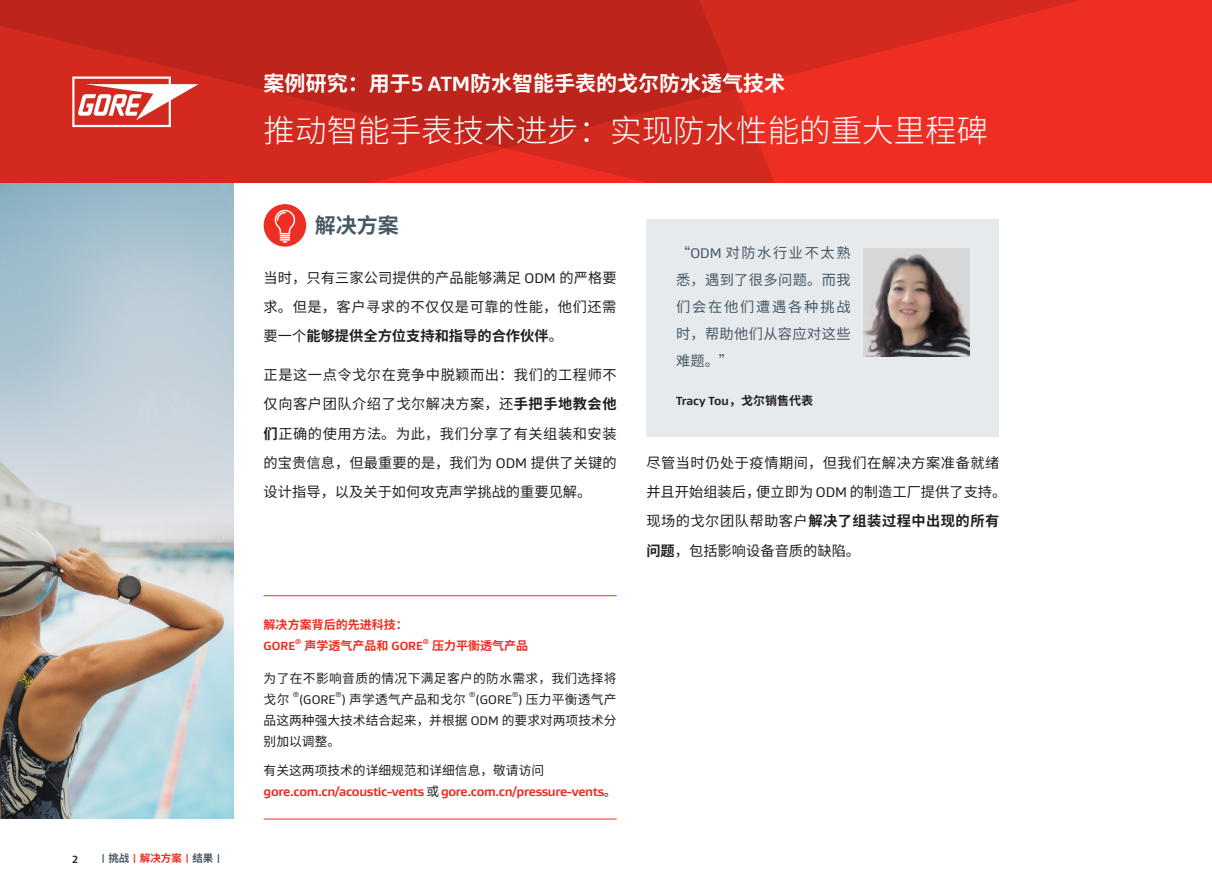
<style>
.page{position:relative;width:1212px;height:893px;background:#fff}
.page>*{position:absolute;margin:0;border:0;box-sizing:border-box;transform-origin:0 0}
.t1{font:300 31.5px "Noto Sans CJ Ksc";color:#fff}
.t2{font:700 21px "Noto Sans CJ Ksc";color:#fff}
.Case_Chall_Sol_Result_14_16pt{font:700 21px "Noto Sans CJ Ksc";color:#475865}
.Body_Text_9_5_13{font:14.25px/29.2px "Noto Sans CJ Ksc";letter-spacing:.005em;color:#231f20;text-align:justify}
.Case_Quote_9_5_13{font:14.25px/27px "Noto Sans CJ Ksc";letter-spacing:.07em;color:#475865;text-align:justify}
.Sidebar_Caption_Text_8_5_11{font:12.75px/21px "Noto Sans CJ Ksc";letter-spacing:.02em;color:#231f20}
.Sidebar_Text_8_5_11_Line{font:700 12.75px/21px "Gore Gustan";letter-spacing:-.03em;color:#ee2e22}
.Sidebar_Caption_Text_8_5_11-2{font:12.75px "Gore Gustan";color:#231f20}
.Sidebar_Caps_Title_8_11_Line{font:700 12px/21px "Noto Sans CJ Ksc";color:#ee2e22}
.Case_Quote_People_8_10{font:700 12px "Gore Gustan";letter-spacing:-.005em;color:#231f20}
.Legal_Text_7_8_5{font:700 10.5px "Noto Sans CJ Ksc";color:#475865}
.t3{font:700 10.5px "Gore Gustan";color:#231f20}
.Sidebar_Caption_Text_8_5_11-3{font:7.5px "Gore Gustan";color:#231f20}
.Sidebar_Caps_Title_8_11_Line-2{font:700 7.05px "Gore Gustan";color:#ee2e22}
.s1{font-family:"Gore Gustan"}
.s2{font-family:"Gore Gustan";color:#ee2e22}
.s3{color:#ee2e22}
.s4{font-weight:700}
.s5{font-family:"Noto Sans CJ Ksc";font-weight:400;color:#231f20}
.s6{font-family:"Noto Sans CJ Ksc"}
</style>
<div class="page">
<img style="left:0;top:183px;width:234px;height:636px">
<div style="left:264px;top:204px;width:42px;height:43px;background:#ee2e22;border-radius:50%"></div>
<svg style="left:274px;top:210px;width:22px;height:33px"></svg>
<div style="left:646px;top:219px;width:353px;height:218px;background:#e6eaec"></div>
<img style="left:863px;top:248px;width:106px;height:108px">
<hr style="left:264px;top:595px;width:353px;height:1px;background:#ee2e22">
<hr style="left:264px;top:819px;width:353px;height:1px;background:#ee2e22">
<div style="left:0;top:0;width:1212px;height:183px;background:#ee2e22"></div>
<svg style="left:789px;top:0;width:291px;height:75px;fill:#d7291f"></svg>
<svg style="left:0;top:0;width:789px;height:183px;background:#c9271d"></svg>
<svg style="left:72px;top:77px;width:127px;height:50px;background:#e47973"></svg>
<p class="t3" style="left:72px;top:852px;width:7px">2</p>
<p class="Legal_Text_7_8_5" style="left:100px;top:852px;width:123px"><span class="s1">|</span> 挑战 <span class="s2">|</span> <span class="s3">解决方案</span> <span class="s2">|</span> 结果 <span class="s1">|</span></p>
<h2 class="t2" style="left:264px;top:71px;width:523px">案例研究：用于<span class="s1">5 ATM</span>防水智能手表的戈尔防水透气技术</h2>
<h1 class="t1" style="left:264px;top:113px;width:726px">推动智能手表技术进步：实现防水性能的重大里程碑</h1>
<p class="Case_Chall_Sol_Result_14_16pt" style="left:315px;top:214px;width:85px">解决方案</p>
<p class="Body_Text_9_5_13" style="left:264px;top:263px;width:354px">当时，只有三家公司提供的产品能够满足 <span class="s1">ODM</span> 的严格要求。但是，客户寻求的不仅仅是可靠的性能，他们还需要一个<span class="s4">能够提供全方位支持和指导的合作伙伴</span>。</p>
<p class="Body_Text_9_5_13" style="left:264px;top:361px;width:354px">正是这一点令戈尔在竞争中脱颖而出：我们的工程师不仅向客户团队介绍了戈尔解决方案，还<span class="s4">手把手地教会他们</span>正确的使用方法。为此，我们分享了有关组装和安装的宝贵信息，但最重要的是，我们为 <span class="s1">ODM</span> 提供了关键的设计指导，以及关于如何攻克声学挑战的重要见解。</p>
<p class="Sidebar_Caps_Title_8_11_Line" style="left:264px;top:614px;width:145px">解决方案背后的先进科技：<br><span class="s1">GORE</span></p>
<p class="Sidebar_Caps_Title_8_11_Line-2" style="left:295px;top:637px;width:8px">®</p>
<p class="Sidebar_Caps_Title_8_11_Line" style="left:304px;top:635px;width:120px">声学透气产品和 <span class="s1">GORE</span></p>
<p class="Sidebar_Caps_Title_8_11_Line-2" style="left:423px;top:637px;width:8px">®</p>
<p class="Sidebar_Caps_Title_8_11_Line" style="left:432px;top:635px;width:97px">压力平衡透气产品</p>
<p class="Sidebar_Caption_Text_8_5_11" style="left:264px;top:668px;width:354px">为了在不影响音质的情况下满足客户的防水需求，我们选择将戈尔</p>
<p class="Sidebar_Caption_Text_8_5_11-3" style="left:293px;top:690px;width:8px">®</p>
<p class="Sidebar_Caption_Text_8_5_11-2" style="left:299px;top:691px;width:38px">(GORE</p>
<p class="Sidebar_Caption_Text_8_5_11-3" style="left:335px;top:690px;width:8px">®</p>
<p class="Sidebar_Caption_Text_8_5_11" style="left:342px;top:689px;width:126px"><span class="s1">)</span> 声学透气产品和戈尔</p>
<p class="Sidebar_Caption_Text_8_5_11-3" style="left:469px;top:690px;width:8px">®</p>
<p class="Sidebar_Caption_Text_8_5_11-2" style="left:476px;top:691px;width:38px">(GORE</p>
<p class="Sidebar_Caption_Text_8_5_11-3" style="left:512px;top:690px;width:8px">®</p>
<p class="Sidebar_Caption_Text_8_5_11" style="left:264px;top:689px;width:354px;text-align:justify;text-indent:255px"><span class="s1">)</span> 压力平衡透气产品这两种强大技术结合起来，并根据 <span class="s1">ODM</span> 的要求对两项技术分别加以调整。</p>
<p class="Sidebar_Text_8_5_11_Line" style="left:264px;top:760px;width:354px"><span class="s5">有关这两项技术的详细规范和详细信息，敬请访问</span>gore.com.cn/acoustic-vents <span class="s5">或</span> gore.com.cn/pressure-vents<span class="s5">。</span></p>
<p class="Case_Quote_9_5_13" style="left:676px;top:240px;width:176px">“<span class="s1">ODM</span> 对防水行业不太熟悉，遇到了很多问题。而我们会在他们遭遇各种挑战时，帮助他们从容应对这些难题。”</p>
<p class="Case_Quote_People_8_10" style="left:676px;top:393px;width:138px">Tracy Tou<span class="s6">，戈尔销售代表</span></p>
<p class="Body_Text_9_5_13" style="left:646px;top:448px;width:362px;text-align:left">尽管当时仍处于疫情期间，但我们在解决方案准备就绪并且开始组装后，便立即为 <span class="s1">ODM</span> 的制造工厂提供了支持。现场的戈尔团队帮助客户<span class="s4">解决了组装过程中出现的所有问题</span>，包括影响设备音质的缺陷。</p>
</div>
